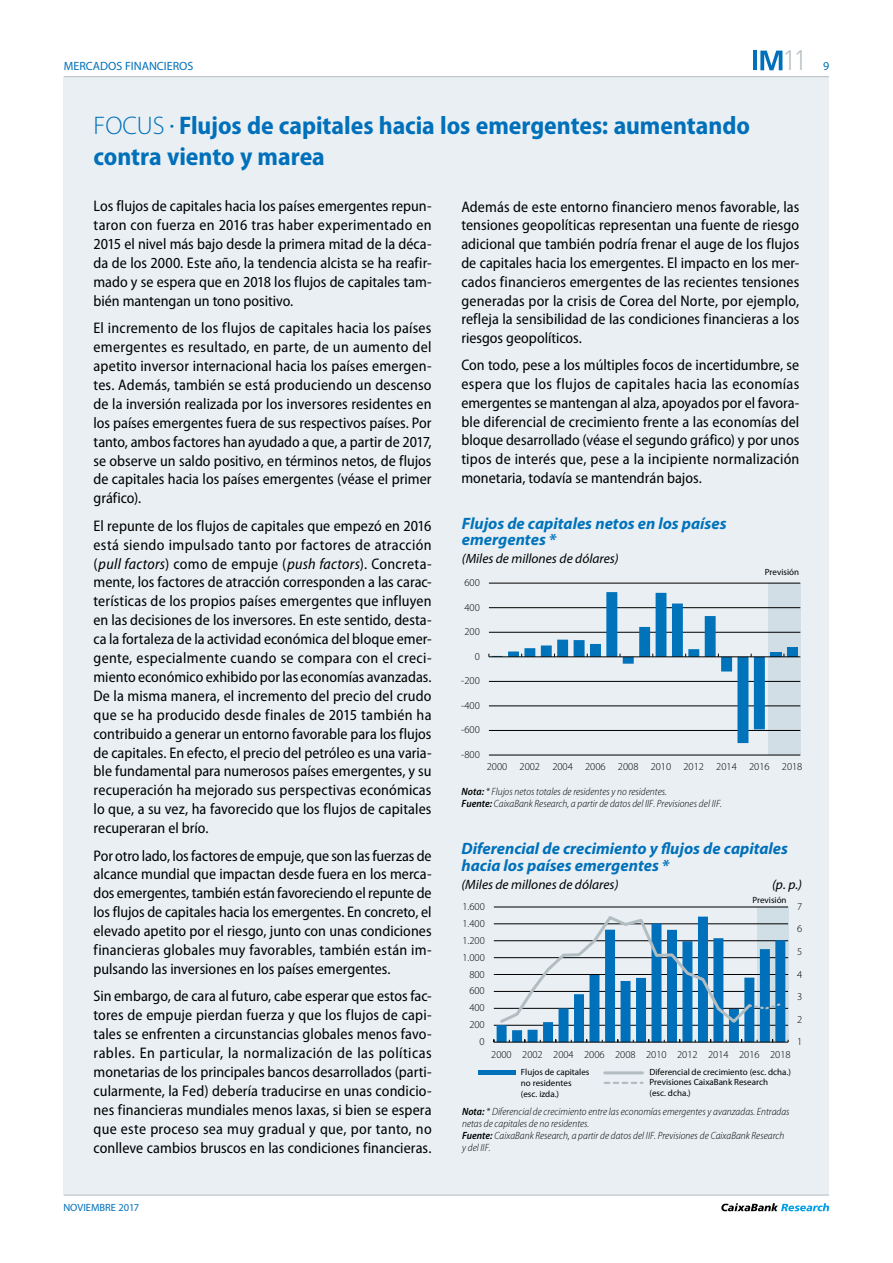
<style>
.page{position:relative;width:893px;height:1263px;background:#fff}
.page>*{position:absolute;margin:0;border:0;box-sizing:border-box;transform-origin:0 0}
.t1{font:300 27.6px "DIN Pro";color:#b2bdc2}
.t2{font:700 semi-condensed 25.5px/30.6px "Myriad Pro";letter-spacing:-.005em;color:#0070ba}
.t3{font:italic 700 16.5px/16.5px "Myriad Pro";color:#0070ba}
.t4{font:italic 700 16.5px/16.5px "Myriad Pro";color:#0073bb}
.t5{font:semi-condensed 15.3px/18.9px "Myriad Pro";color:#000;text-align:justify}
.t6{font:italic 13.5px "Myriad Pro";color:#000}
.t7{font:12px "Myriad Pro";color:#0070ba}
.t8{font:italic 300 semi-condensed 10.5px/12px "Myriad Pro";color:#000}
.t9{font:300 10.5px "Myriad Pro";color:#000}
.t10{font:10.5px "Myriad Pro";color:#0070ba}
.t11{font:9px/10.8px "Myriad Pro";color:#000}
.s1{font-weight:300;font-stretch:normal}
.s2{font-style:italic}
.s3{font-weight:600}
</style>
<div class="page">
<div style="left:64px;top:77px;width:765px;height:1118px;background:#e9eff3"></div>
<hr style="left:64px;top:76px;width:765px;height:1px;background:#b2bdc2">
<hr style="left:64px;top:1195px;width:765px;height:1px;background:#b2bdc2">
<svg style="left:721px;top:1203px;width:108px;height:8px"></svg>
<svg style="left:760px;top:51px;width:22px;height:19px"></svg>
<hr style="left:753px;top:51px;width:4px;height:19px;background:#0070ba">
<div style="left:757px;top:907px;width:31px;height:135px;background:#d0dee6"></div>
<hr style="left:494px;top:907px;width:294px;height:1px;background:#000">
<hr style="left:494px;top:1042px;width:294px;height:1px;background:#000">
<svg style="left:494px;top:914px;width:295px;height:128px"></svg>
<div style="left:478px;top:1070px;width:38px;height:5px;background:#0070ba"></div>
<hr style="left:605px;top:1071px;width:37px;height:3px;background:#b2bdc2">
<svg style="left:605px;top:1082px;width:37px;height:2px"></svg>
<div style="left:768px;top:583px;width:32px;height:172px;background:#d1dee6"></div>
<hr style="left:489px;top:755px;width:311px;height:1px;background:#000">
<hr style="left:489px;top:730px;width:311px;height:1px;background:#000">
<hr style="left:489px;top:706px;width:311px;height:1px;background:#000">
<hr style="left:489px;top:681px;width:311px;height:1px;background:#000">
<hr style="left:489px;top:632px;width:311px;height:1px;background:#000">
<hr style="left:489px;top:607px;width:311px;height:1px;background:#000">
<hr style="left:489px;top:583px;width:311px;height:1px;background:#000">
<div style="left:770px;top:652px;width:11px;height:5px;background:#0073bb"></div>
<div style="left:787px;top:648px;width:11px;height:9px;background:#0073bb"></div>
<hr style="left:489px;top:656px;width:311px;height:1px;background:#000">
<svg style="left:489px;top:592px;width:276px;height:151px"></svg>
<h1 class="t1" style="left:782px;top:42px;width:27px">11</h1>
<p class="t7" style="left:64px;top:59px;width:131px">MERCADOS FINANCIEROS</p>
<p class="t7" style="left:823px;top:60px;width:8px">9</p>
<h2 class="t2" style="left:94px;top:110px;width:658px"><span class="s1">FOCUS</span> <sup>•</sup> Flujos de capitales hacia los emergentes: aumentando contra viento y marea</h2>
<p class="t5" style="left:94px;top:197px;width:340px">Los flujos de capitales hacia los países emergentes repun&shy;taron con fuerza en 2016 tras haber experimentado en 2015 el nivel más bajo desde la primera mitad de la déca&shy;da de los 2000. Este año, la tendencia alcista se ha reafir&shy;mado y se espera que en 2018 los flujos de capitales tam&shy;bién mantengan un tono positivo.</p>
<p class="t5" style="left:94px;top:319px;width:340px">El incremento de los flujos de capitales hacia los países emergentes es resultado, en parte, de un aumento del apetito inversor internacional hacia los países emergen&shy;tes. Además, también se está produciendo un descenso de la inversión realizada por los inversores residentes en los países emergentes fuera de sus respectivos países. Por tanto, ambos factores han ayudado a que, a partir de 2017, se observe un saldo positivo, en términos netos, de flujos de capitales hacia los países emergentes (véase el primer gráfico).</p>
<p class="t5" style="left:94px;top:516px;width:340px">El repunte de los flujos de capitales que empezó en 2016 está siendo impulsado tanto por factores de atracción (<span class="s2">pull factors</span>) como de empuje (<span class="s2">push factors</span>). Concreta&shy;mente, los factores de atracción corresponden a las carac&shy;terísticas de los propios países emergentes que influyen en las decisiones de los inversores. En este sentido, desta&shy;ca la fortaleza de la actividad económica del bloque emer&shy;gente, especialmente cuando se compara con el creci&shy;miento económico exhibido por las economías avanzadas.<br>De la misma manera, el incremento del precio del crudo que se ha producido desde finales de 2015 también ha contribuido a generar un entorno favorable para los flujos de capitales. En efecto, el precio del petróleo es una varia&shy;ble fundamental para numerosos países emergentes, y su recuperación ha mejorado sus perspectivas económicas lo que, a su vez, ha favorecido que los flujos de capitales recuperaran el brío.</p>
<p class="t5" style="left:94px;top:846px;width:340px">Por otro lado, los factores de empuje, que son las fuerzas de alcance mundial que impactan desde fuera en los merca&shy;dos emergentes, también están favoreciendo el repunte de los flujos de capitales hacia los emergentes. En concreto, el elevado apetito por el riesgo, junto con unas condiciones financieras globales muy favorables, también están im&shy;pulsando las inversiones en los países emergentes.</p>
<p class="t5" style="left:94px;top:987px;width:340px">Sin embargo, de cara al futuro, cabe esperar que estos fac&shy;tores de empuje pierdan fuerza y que los flujos de capi&shy;tales se enfrenten a circunstancias globales menos favo&shy;rables. En particular, la normalización de las políticas monetarias de los principales bancos desarrollados (parti&shy;cularmente, la Fed) debería traducirse en unas condicio&shy;nes financieras mundiales menos laxas, si bien se espera que este proceso sea muy gradual y que, por tanto, no conlleve cambios bruscos en las condiciones financieras.</p>
<p class="t10" style="left:63px;top:1202px;width:77px">NOVIEMBRE 2017</p>
<p class="t5" style="left:461px;top:198px;width:340px">Además de este entorno financiero menos favorable, las tensiones geopolíticas representan una fuente de riesgo adicional que también podría frenar el auge de los flujos de capitales hacia los emergentes. El impacto en los mer&shy;cados financieros emergentes de las recientes tensiones generadas por la crisis de Corea del Norte, por ejemplo, refleja la sensibilidad de las condiciones financieras a los riesgos geopolíticos.</p>
<p class="t5" style="left:461px;top:356px;width:340px">Con todo, pese a los múltiples focos de incertidumbre, se espera que los flujos de capitales hacia las economías emergentes se mantengan al alza, apoyados por el favora&shy;ble diferencial de crecimiento frente a las economías del bloque desarrollado (véase el segundo gráfico) y por unos tipos de interés que, pese a la incipiente normalización monetaria, todavía se mantendrán bajos.</p>
<p class="t4" style="left:462px;top:515px;width:266px">Flujos de capitales netos en los países emergentes *</p>
<p class="t6" style="left:462px;top:550px;width:158px">(Miles de millones de dólares)</p>
<p class="t9" style="left:464px;top:577px;width:17px">600</p>
<p class="t9" style="left:464px;top:601px;width:17px">400</p>
<p class="t9" style="left:464px;top:626px;width:17px">200</p>
<p class="t9" style="left:475px;top:650px;width:7px">0</p>
<p class="t9" style="left:461px;top:675px;width:20px">-200</p>
<p class="t9" style="left:461px;top:700px;width:20px">-400</p>
<p class="t9" style="left:461px;top:724px;width:20px">-600</p>
<p class="t9" style="left:461px;top:749px;width:20px">-800</p>
<p class="t11" style="left:765px;top:566px;width:36px">Previsión</p>
<p class="t9" style="left:487px;top:761px;width:317px">2000 2002 2004 2006 2008 2010 2012 2014 2016 2018</p>
<p class="t8" style="left:462px;top:786px;width:262px"><span class="s3">Nota:</span> * Flujos netos totales de residentes y no residentes.<br><span class="s3">Fuente:</span> CaixaBank Research, a partir de datos del IIF. Previsiones del IIF.</p>
<p class="t3" style="left:461px;top:841px;width:328px">Diferencial de crecimiento y flujos de capitales hacia los países emergentes *</p>
<p class="t6" style="left:461px;top:877px;width:159px">(Miles de millones de dólares)</p>
<p class="t6" style="left:772px;top:877px;width:32px">(p. p.)</p>
<p class="t11" style="left:752px;top:895px;width:36px">Previsión</p>
<p class="t9" style="left:462px;top:901px;width:24px">1.600</p>
<p class="t9" style="left:797px;top:901px;width:7px">7</p>
<p class="t9" style="left:462px;top:917px;width:24px">1.400</p>
<p class="t9" style="left:797px;top:923px;width:7px">6</p>
<p class="t9" style="left:462px;top:934px;width:24px">1.200</p>
<p class="t9" style="left:462px;top:951px;width:24px">1.000</p>
<p class="t9" style="left:797px;top:946px;width:7px">5</p>
<p class="t9" style="left:469px;top:968px;width:17px">800</p>
<p class="t9" style="left:797px;top:968px;width:7px">4</p>
<p class="t9" style="left:469px;top:985px;width:17px">600</p>
<p class="t9" style="left:797px;top:991px;width:7px">3</p>
<p class="t9" style="left:469px;top:1002px;width:17px">400</p>
<p class="t9" style="left:469px;top:1019px;width:17px">200</p>
<p class="t9" style="left:797px;top:1013px;width:7px">2</p>
<p class="t9" style="left:480px;top:1036px;width:7px">0</p>
<p class="t9" style="left:797px;top:1036px;width:7px">1</p>
<p class="t9" style="left:491px;top:1048px;width:301px">2000 2002 2004 2006 2008 2010 2012 2014 2016 2018</p>
<p class="t11" style="left:521px;top:1067px;width:70px">Flujos de capitales no residentes (esc. izda.)</p>
<p class="t11" style="left:649px;top:1067px;width:143px;line-height:10.4px">Diferencial de crecimiento (esc. dcha.)<br>Previsiones CaixaBank Research<br>(esc. dcha.)</p>
<p class="t8" style="left:462px;top:1106px;width:329px"><span class="s3">Nota:</span> * Diferencial de crecimiento entre las economías emergentesy avanzadas. Entradas netas de capitales de no residentes.<br><span class="s3">Fuente:</span> CaixaBank Research, a partir de datos del IIF. Previsiones de CaixaBank Research y del IIF.</p>
</div>
